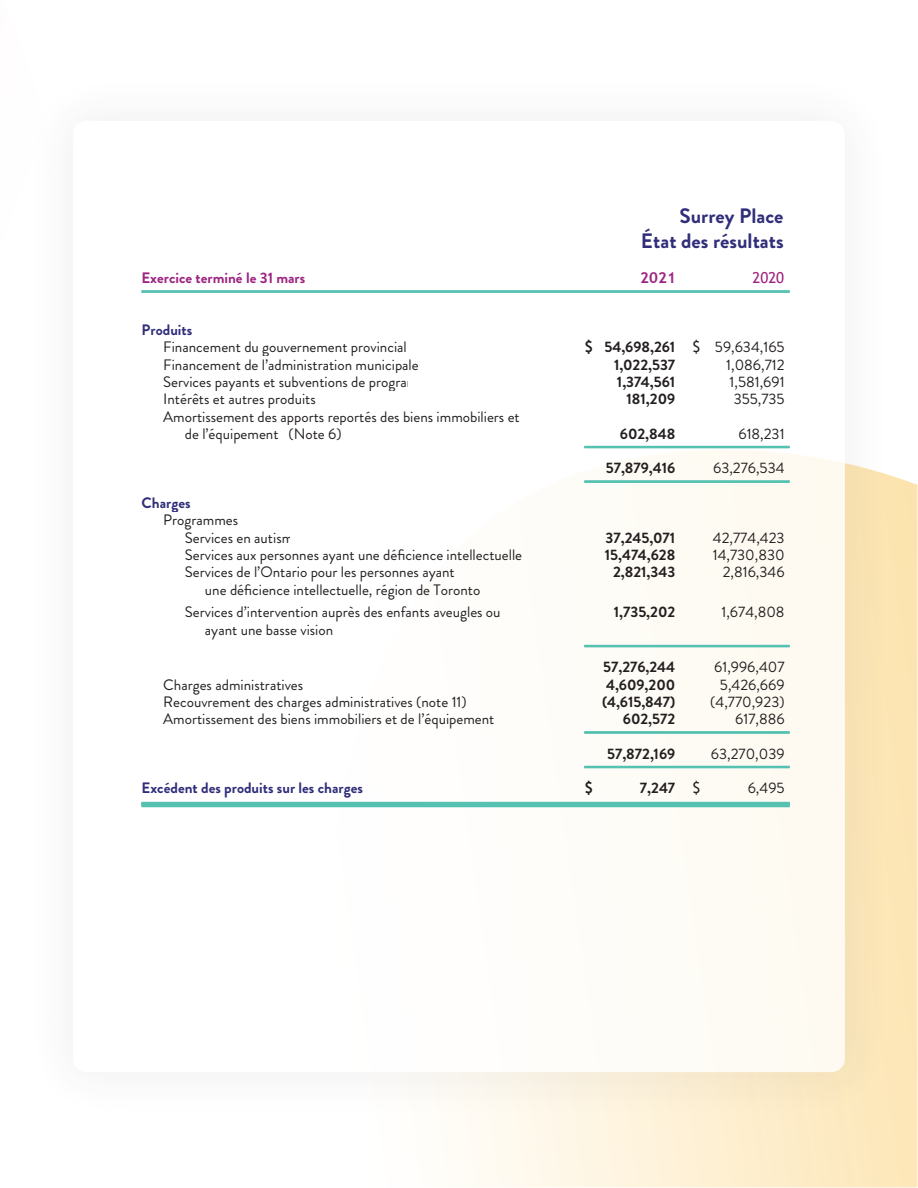
<style>
.page{position:relative;width:918px;height:1188px;background:#fff}
.page>*{position:absolute;margin:0;border:0;box-sizing:border-box;transform-origin:0 0}
.t1{font:700 20.85px/24.5px "Brandon Grotesque";color:#302e7a;text-align:right}
.t2{font:15.15px/17.2px "Brandon Grotesque";color:#231f20}
.t3{font:700 15.15px "Brandon Grotesque";color:#231f20}
.t4{font:700 15.15px "Brandon Grotesque";color:#302e7a}
.t5{font:700 15.15px "Brandon Grotesque";color:#9d2380}
.t6{font:700 15.15px "Trebuchet MS";color:#9d2380}
.t7{font:15.15px "Trebuchet MS";color:#9d2380}
.t8{font:700 15.15px "Trebuchet MS";color:#231f20}
.s1{font-weight:700;color:#302e7a}
.s2{font-family:"Trebuchet MS"}
.s3{font-family:"Trebuchet MS";font-weight:400}
.s4{font-weight:400}
</style>
<div class="page">
<svg style="left:468px;top:480px;width:449px;height:707px"></svg>
<div style="left:13px;top:61px;width:891px;height:1071px;background:#231f20;opacity:.07"></div>
<div style="left:73px;top:121px;width:772px;height:951px;background:#fff;border-radius:14px"></div>
<hr style="left:142px;top:290px;width:648px;height:2px;background:#55c1b1">
<hr style="left:142px;top:291px;width:648px;height:2px;background:#55c1b1">
<hr style="left:584px;top:446px;width:206px;height:2px;background:#55c1b1">
<hr style="left:584px;top:480px;width:206px;height:2px;background:#55c1b1">
<hr style="left:584px;top:481px;width:206px;height:2px;background:#55c1b1">
<hr style="left:584px;top:645px;width:206px;height:2px;background:#55c1b1">
<hr style="left:584px;top:731px;width:206px;height:2px;background:#55c1b1">
<hr style="left:584px;top:732px;width:206px;height:2px;background:#55c1b1">
<hr style="left:584px;top:766px;width:206px;height:2px;background:#55c1b1">
<hr style="left:142px;top:802px;width:648px;height:2px;background:#55c1b1">
<hr style="left:142px;top:804px;width:648px;height:2px;background:#55c1b1">
<hr style="left:142px;top:806px;width:648px;height:1px;background:#55c1b1">
<p class="t5" style="left:141px;top:268px;width:165px">Exercice terminé le 31 mars</p>
<p class="t1" style="left:641px;top:204px;width:144px">Surrey Place<br>État des résultats</p>
<p class="t6" style="left:640px;top:268px;width:37px">2021</p>
<p class="t7" style="left:753px;top:268px;width:33px">2020</p>
<p class="t2" style="left:163px;top:322px;width:245px;text-indent:-22px"><span class="s1">Produits<br></span>Financement du gouvernement provincial</p>
<p class="t3" style="left:584px;top:337px;width:202px"><span class="s2">$</span> 54,698,261 <span class="s3">$</span> <span class="s4">59,634,165</span></p>
<p class="t2" style="left:163px;top:356px;width:257px">Financement de l’administration municipale</p>
<p class="t3" style="left:614px;top:354px;width:63px">1,022,537</p>
<p class="t2" style="left:726px;top:356px;width:60px">1,086,712</p>
<p class="t2" style="left:163px;top:373px;width:275px">Services payants et subventions de programme</p>
<p class="t3" style="left:617px;top:371px;width:60px">1,374,561</p>
<p class="t2" style="left:730px;top:373px;width:56px">1,581,691</p>
<p class="t2" style="left:163px;top:391px;width:154px">Intérêts et autres produits</p>
<p class="t3" style="left:627px;top:388px;width:50px">181,209</p>
<p class="t2" style="left:734px;top:391px;width:52px">355,735</p>
<p class="t2" style="left:185px;top:408px;width:337px;text-indent:-22px">Amortissement des apports reportés des biens immobiliers et de l’équipement (Note 6)</p>
<p class="t3" style="left:620px;top:423px;width:57px">602,848</p>
<p class="t2" style="left:738px;top:425px;width:48px">618,231</p>
<p class="t3" style="left:606px;top:458px;width:71px">57,879,416</p>
<p class="t2" style="left:713px;top:460px;width:73px">63,276,534</p>
<p class="t4" style="left:142px;top:492px;width:51px">Charges</p>
<p class="t2" style="left:163px;top:512px;width:77px">Programmes</p>
<p class="t2" style="left:185px;top:529px;width:117px">Services en autisme</p>
<p class="t3" style="left:606px;top:527px;width:71px">37,245,071</p>
<p class="t2" style="left:713px;top:529px;width:73px">42,774,423</p>
<p class="t2" style="left:185px;top:546px;width:339px">Services aux personnes ayant une déficience intellectuelle</p>
<p class="t3" style="left:605px;top:544px;width:72px">15,474,628</p>
<p class="t2" style="left:713px;top:546px;width:73px">14,730,830</p>
<p class="t2" style="left:205px;top:563px;width:277px;line-height:18.1px;text-indent:-20px">Services de l’Ontario pour les personnes ayant<br>une déficience intellectuelle, région de Toronto</p>
<p class="t3" style="left:613px;top:561px;width:64px">2,821,343</p>
<p class="t2" style="left:723px;top:563px;width:63px">2,816,346</p>
<p class="t2" style="left:205px;top:603px;width:297px;line-height:18.1px;text-indent:-20px">Services d’intervention auprès des enfants aveugles ou ayant une basse vision</p>
<p class="t3" style="left:614px;top:601px;width:63px">1,735,202</p>
<p class="t2" style="left:722px;top:603px;width:65px">1,674,808</p>
<p class="t3" style="left:603px;top:657px;width:74px">57,276,244</p>
<p class="t2" style="left:714px;top:659px;width:72px">61,996,407</p>
<p class="t2" style="left:163px;top:676px;width:142px">Charges administratives</p>
<p class="t3" style="left:606px;top:674px;width:71px">4,609,200</p>
<p class="t2" style="left:720px;top:676px;width:66px">5,426,669</p>
<p class="t2" style="left:163px;top:693px;width:305px">Recouvrement des charges administratives (note 11)</p>
<p class="t3" style="left:602px;top:691px;width:75px">(4,615,847)</p>
<p class="t2" style="left:710px;top:693px;width:76px">(4,770,923)</p>
<p class="t2" style="left:163px;top:711px;width:333px">Amortissement des biens immobiliers et de l’équipement</p>
<p class="t3" style="left:623px;top:708px;width:54px">602,572</p>
<p class="t2" style="left:735px;top:711px;width:51px">617,886</p>
<p class="t3" style="left:607px;top:743px;width:70px">57,872,169</p>
<p class="t2" style="left:711px;top:745px;width:75px">63,270,039</p>
<p class="t4" style="left:142px;top:778px;width:223px">Excédent des produits sur les charges</p>
<p class="t8" style="left:584px;top:779px;width:10px">$</p>
<p class="t3" style="left:640px;top:778px;width:62px">7,247 <span class="s3">$</span></p>
<p class="t2" style="left:748px;top:780px;width:38px">6,495</p>
</div>
